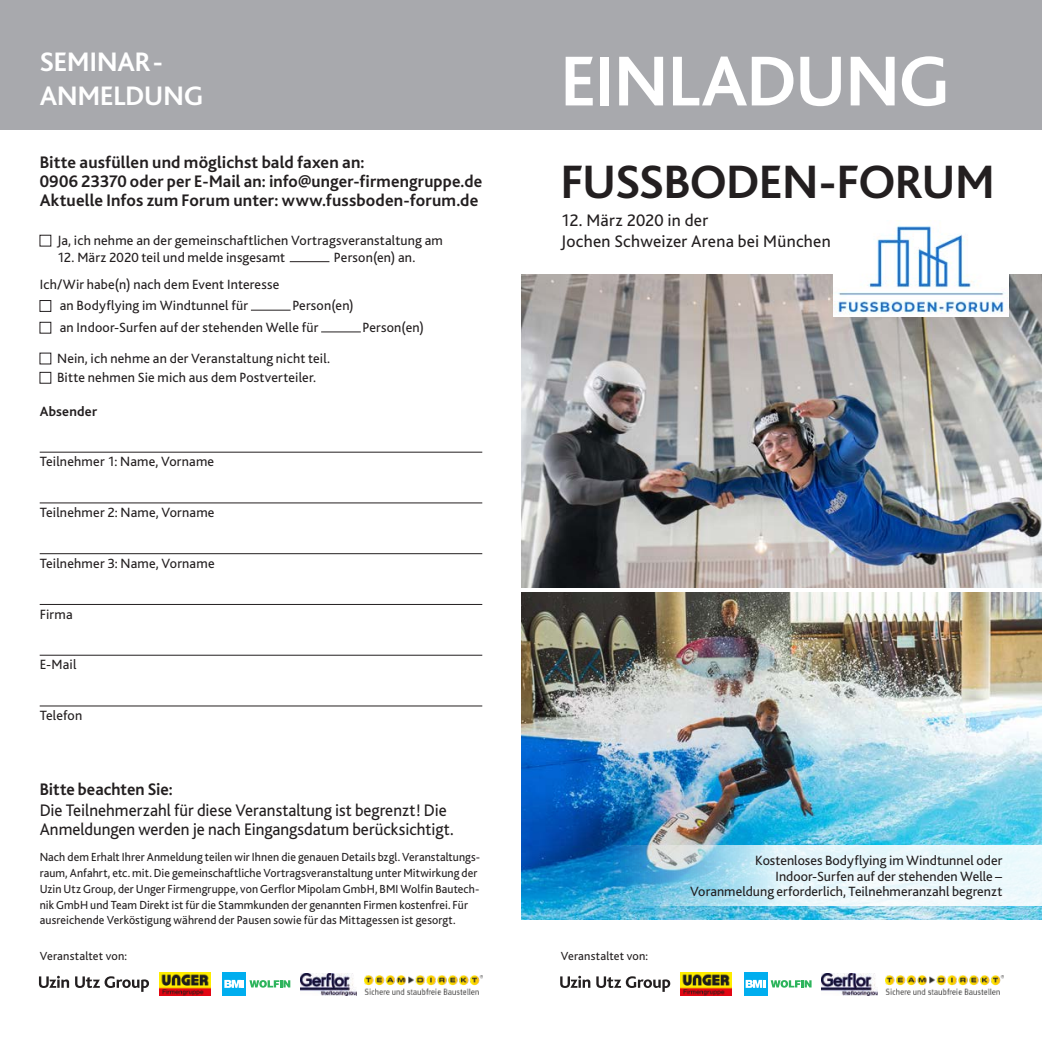
<style>
.page{position:relative;width:1042px;height:1042px;background:#fff}
.page>*{position:absolute;margin:0;border:0;box-sizing:border-box;transform-origin:0 0}
.t1{font:700 73.85px "Bliss";letter-spacing:-.005em;color:#fff}
.Fliesstext{font:700 49px "Bliss";letter-spacing:-.005em;color:#231f20}
.t2{font:700 28px "Bliss";letter-spacing:.005em;color:#fff}
.Fliesstext-2{font:700 17.5px/19.2px "Bliss";letter-spacing:.01em;color:#231f20}
.Fliesstext-3{font:17.5px/19.2px "Bliss";color:#231f20}
.Fliesstext-4{font:14px/15.8px "Bliss";letter-spacing:.01em;color:#231f20;text-align:right}
.Fliesstext-5{font:700 14px "Bliss";letter-spacing:.015em;color:#231f20}
.Fliesstext-6{font:12.25px/15.8px "Bliss";letter-spacing:.01em;color:#231f20}
</style>
<div class="page">
<img style="left:521px;top:275px;width:521px;height:312px">
<img style="left:521px;top:593px;width:521px;height:326px">
<svg style="left:560px;top:976px;width:30px;height:12px"></svg>
<svg style="left:596px;top:976px;width:74px;height:16px"></svg>
<svg style="left:39px;top:976px;width:30px;height:12px"></svg>
<svg style="left:75px;top:976px;width:74px;height:16px"></svg>
<svg style="left:610px;top:845px;width:432px;height:60px"></svg>
<div style="left:0;top:0;width:1042px;height:129px;background:#a8a9ad"></div>
<hr style="left:40px;top:452px;width:442px;height:1px;background:#231f20">
<hr style="left:40px;top:503px;width:442px;height:1px;background:#231f20">
<hr style="left:40px;top:553px;width:442px;height:1px;background:#231f20">
<hr style="left:40px;top:604px;width:442px;height:1px;background:#231f20">
<hr style="left:40px;top:655px;width:442px;height:1px;background:#231f20">
<hr style="left:40px;top:706px;width:442px;height:1px;background:#231f20">
<hr style="left:290px;top:261px;width:39px;height:1px;background:#231f20">
<div style="left:40px;top:300px;width:11px;height:12px;border:1px solid #231f20"></div>
<hr style="left:251px;top:310px;width:40px;height:1px;background:#231f20">
<div style="left:40px;top:322px;width:11px;height:11px;border:1px solid #231f20"></div>
<hr style="left:321px;top:332px;width:40px;height:1px;background:#231f20">
<div style="left:40px;top:372px;width:11px;height:11px;border:1px solid #231f20"></div>
<div style="left:744px;top:972px;width:23px;height:23px;background:#00aeef"></div>
<svg style="left:745px;top:980px;width:66px;height:8px"></svg>
<div style="left:223px;top:972px;width:23px;height:23px;background:#00aeef"></div>
<svg style="left:224px;top:980px;width:66px;height:8px"></svg>
<img style="left:822px;top:973px;width:55px;height:22px">
<img style="left:301px;top:973px;width:55px;height:22px">
<img style="left:886px;top:976px;width:117px;height:18px">
<img style="left:365px;top:976px;width:117px;height:18px">
<img style="left:680px;top:972px;width:51px;height:23px">
<img style="left:159px;top:972px;width:51px;height:23px">
<img style="left:833px;top:220px;width:175px;height:96px">
<p class="t2" style="left:40px;top:47px;width:125px">SEMINAR-</p>
<p class="t2" style="left:40px;top:81px;width:165px">ANMELDUNG</p>
<p class="Fliesstext-2" style="left:40px;top:153px;width:444px">Bitte ausfüllen und möglichst bald faxen an:<br>0906 23370 oder per E-Mail an: info@unger-firmengruppe.de</p>
<p class="Fliesstext-2" style="left:40px;top:191px;width:440px">Aktuelle Infos zum Forum unter: www.fussboden-forum.de</p>
<p class="Fliesstext-4" style="left:57px;top:233px;width:387px">Ja, ich nehme an der gemeinschaftlichen Vortragsveranstaltung am</p>
<p class="Fliesstext-4" style="left:57px;top:250px;width:230px">12. März 2020 teil und melde insgesamt</p>
<p class="Fliesstext-4" style="left:334px;top:250px;width:83px">Person(en) an.</p>
<p class="Fliesstext-4" style="left:40px;top:276px;width:241px">Ich/Wir habe(n) nach dem Event Interesse</p>
<p class="Fliesstext-4" style="left:60px;top:298px;width:190px">an Bodyflying im Windtunnel für</p>
<p class="Fliesstext-4" style="left:292px;top:298px;width:63px">Person(en)</p>
<p class="Fliesstext-4" style="left:60px;top:320px;width:260px">an Indoor-Surfen auf der stehenden Welle für</p>
<p class="Fliesstext-4" style="left:362px;top:320px;width:63px">Person(en)</p>
<p class="Fliesstext-4" style="left:57px;top:351px;width:274px">Nein, ich nehme an der Veranstaltung nicht teil.</p>
<p class="Fliesstext-4" style="left:57px;top:370px;width:260px">Bitte nehmen Sie mich aus dem Postverteiler.</p>
<p class="Fliesstext-5" style="left:40px;top:404px;width:59px">Absender</p>
<p class="Fliesstext-4" style="left:40px;top:454px;width:176px">Teilnehmer 1: Name, Vorname</p>
<p class="Fliesstext-4" style="left:40px;top:505px;width:176px">Teilnehmer 2: Name, Vorname</p>
<p class="Fliesstext-4" style="left:40px;top:555px;width:176px">Teilnehmer 3: Name, Vorname</p>
<p class="Fliesstext-4" style="left:40px;top:606px;width:34px">Firma</p>
<p class="Fliesstext-4" style="left:40px;top:657px;width:38px">E-Mail</p>
<p class="Fliesstext-4" style="left:40px;top:708px;width:44px">Telefon</p>
<p class="t1" style="left:561px;top:43px;width:390px">EINLADUNG</p>
<p class="Fliesstext" style="left:561px;top:157px;width:435px">FUSSBODEN-FORUM</p>
<p class="Fliesstext-3" style="left:561px;top:210px;width:272px;line-height:21px">12. März 2020 in der<br>Jochen Schweizer Arena bei München</p>
<p class="Fliesstext-2" style="left:40px;top:780px;width:135px">Bitte beachten Sie:</p>
<p class="Fliesstext-3" style="left:40px;top:801px;width:415px">Die Teilnehmerzahl für diese Veranstaltung ist begrenzt! Die<br>Anmeldungen werden je nach Eingangsdatum berücksichtigt.</p>
<p class="Fliesstext-6" style="left:40px;top:850px;width:442px">Nach dem Erhalt Ihrer Anmeldung teilen wir Ihnen die genauen Details bzgl. Veranstaltungs&shy;raum, Anfahrt, etc. mit. Die gemeinschaftliche Vortragsveranstaltung unter Mitwirkung der Uzin Utz Group, der Unger Firmengruppe, von Gerflor Mipolam GmbH, BMI Wolfin Bautech&shy;nik GmbH und Team Direkt ist für die Stammkunden der genannten Firmen kostenfrei. Für ausreichende Verköstigung während der Pausen sowie für das Mittagessen ist gesorgt.</p>
<p class="Fliesstext-4" style="left:690px;top:852px;width:314px">Kostenloses Bodyflying im Windtunnel oder<br>Indoor-Surfen auf der stehenden Welle –<br>Voranmeldung erforderlich, Teilnehmeranzahl begrenzt</p>
<p class="Fliesstext-6" style="left:40px;top:948px;width:89px">Veranstaltet von:</p>
<p class="Fliesstext-6" style="left:561px;top:948px;width:89px">Veranstaltet von:</p>
</div>
